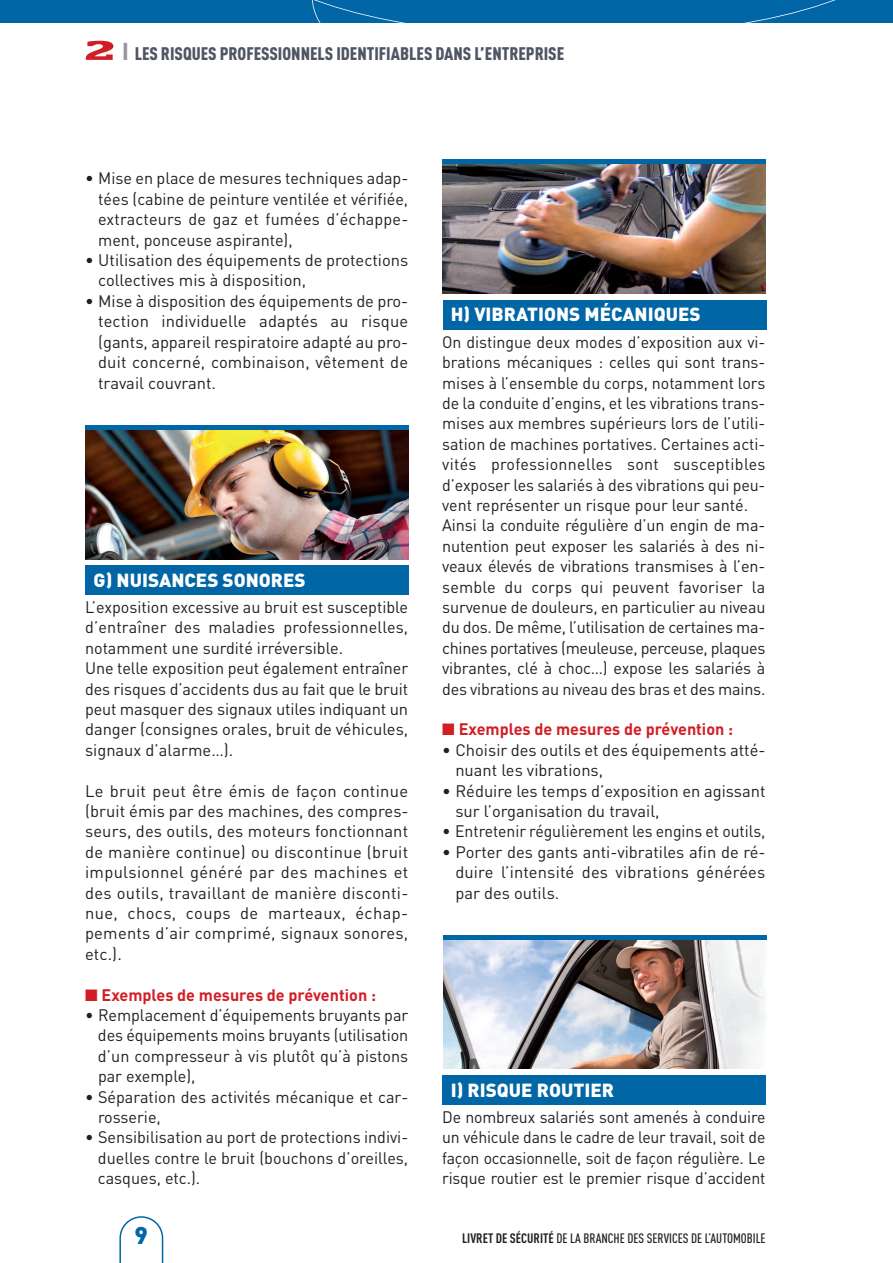
<style>
.page{position:relative;width:893px;height:1263px;background:#fff}
.page>*{position:absolute;margin:0;border:0;box-sizing:border-box;transform-origin:0 0}
.t1{font:900 24px "DIN";color:#0166a5}
.t2{font:900 18.75px "DIN";color:#fff}
.t3{font:900 18px "DIN Cond";color:#4f5663}
.t4{font:16.5px/20.4px "DIN";color:#231f20;text-align:justify}
.t5{font:16.5px/20.4px "DIN";color:#231f20;text-align:justify;scale:.96 1}
.t6{font:700 16.5px "DIN";color:#d11e24}
.t7{font:500 13.5px "DIN Cond";color:#231f20}
.s1{font-family:"Stag";font-weight:600;font-size:27px;color:#d11e24}
.s2{font-size:24px;color:#97959f}
.s3{font-weight:700}
</style>
<div class="page">
<div style="left:442px;top:1075px;width:323px;height:30px;background:#0166a5"></div>
<div style="left:85px;top:566px;width:323px;height:29px;background:#0166a5"></div>
<div style="left:443px;top:300px;width:323px;height:29px;background:#0166a5"></div>
<div style="left:0;top:0;width:893px;height:23px;background:#0166a5"></div>
<svg style="left:312px;top:0;width:524px;height:23px"></svg>
<svg style="left:119px;top:1216px;width:44px;height:47px"></svg>
<img style="left:85px;top:430px;width:323px;height:129px">
<div style="left:85px;top:425px;width:323px;height:5px;background:#0166a5"></div>
<img style="left:442px;top:164px;width:323px;height:130px">
<hr style="left:442px;top:160px;width:323px;height:4px;background:#0166a5">
<img style="left:443px;top:939px;width:323px;height:130px">
<hr style="left:443px;top:935px;width:323px;height:4px;background:#0166a5">
<p class="t3" style="left:85px;top:47px;width:481px"><span class="s1">2</span> <span class="s2">I</span> LES RISQUES PROFESSIONNELS IDENTIFIABLES DANS L’ENTREPRISE</p>
<p class="t4" style="left:98px;top:169px;width:312px;text-indent:-13px">• Mise en place de mesures techniques adap&shy;tées (cabine de peinture ventilée et vérifiée, extracteurs de gaz et fumées d’échappe&shy;ment, ponceuse aspirante),</p>
<p class="t4" style="left:98px;top:250px;width:312px;text-indent:-13px">• Utilisation des équipements de protections collectives mis à disposition,</p>
<p class="t4" style="left:98px;top:291px;width:312px;text-indent:-13px">• Mise à disposition des équipements de pro&shy;tection individuelle adaptés au risque (gants, appareil respiratoire adapté au pro&shy;duit concerné, combinaison, vêtement de travail couvrant.</p>
<p class="t2" style="left:94px;top:569px;width:214px">G) NUISANCES SONORES</p>
<p class="t4" style="left:85px;top:597px;width:325px;text-align:left">L’exposition excessive au bruit est susceptible d’entraîner des maladies professionnelles, notamment une surdité irréversible.<br>Une telle exposition peut également entraîner des risques d’accidents dus au fait que le bruit peut masquer des signaux utiles indiquant un danger (consignes orales, bruit de véhicules, signaux d’alarme…).</p>
<p class="t4" style="left:85px;top:781px;width:325px">Le bruit peut être émis de façon continue (bruit émis par des machines, des compres&shy;seurs, des outils, des moteurs fonctionnant de manière continue) ou discontinue (bruit impulsionnel généré par des machines et des outils, travaillant de manière disconti&shy;nue, chocs, coups de marteaux, échap&shy;pements d’air comprimé, signaux sonores, etc.).</p>
<p class="t6" style="left:85px;top:985px;width:292px">■ Exemples de mesures de prévention :</p>
<p class="t4" style="left:98px;top:1005px;width:312px;text-indent:-13px">• Remplacement d’équipements bruyants par des équipements moins bruyants (utilisation d’un compresseur à vis plutôt qu’à pistons par exemple),</p>
<p class="t4" style="left:98px;top:1087px;width:312px;text-indent:-13px">• Séparation des activités mécanique et car&shy;rosserie,</p>
<p class="t4" style="left:98px;top:1127px;width:312px;text-indent:-13px">• Sensibilisation au port de protections indivi&shy;duelles contre le bruit (bouchons d’oreilles, casques, etc.).</p>
<h1 class="t1" style="left:134px;top:1222px;width:15px">9</h1>
<p class="t2" style="left:451px;top:304px;width:251px">H) VIBRATIONS MÉCANIQUES</p>
<p class="t4" style="left:442px;top:332px;width:325px;text-align:left">On distingue deux modes d’exposition aux vi&shy;brations mécaniques : celles qui sont trans&shy;mises à l’ensemble du corps, notamment lors de la conduite d’engins, et les vibrations trans&shy;mises aux membres supérieurs lors de l’utili&shy;sation de machines portatives. Certaines acti&shy;vités professionnelles sont susceptibles d’exposer les salariés à des vibrations qui peu&shy;vent représenter un risque pour leur santé.<br>Ainsi la conduite régulière d’un engin de ma&shy;nutention peut exposer les salariés à des ni&shy;veaux élevés de vibrations transmises à l’en&shy;semble du corps qui peuvent favoriser la survenue de douleurs, en particulier au niveau du dos. De même, l’utilisation de certaines ma&shy;chines portatives (meuleuse, perceuse, plaques vibrantes, clé à choc…) expose les salariés à des vibrations au niveau des bras et des mains.</p>
<p class="t6" style="left:442px;top:720px;width:292px">■ Exemples de mesures de prévention :</p>
<p class="t4" style="left:455px;top:740px;width:312px;text-indent:-13px">• Choisir des outils et des équipements atté&shy;nuant les vibrations,</p>
<p class="t4" style="left:455px;top:781px;width:312px;text-indent:-13px">• Réduire les temps d’exposition en agissant sur l’organisation du travail,</p>
<p class="t4" style="left:442px;top:821px;width:325px">• Entretenir régulièrement les engins et outils,</p>
<p class="t4" style="left:455px;top:842px;width:312px;text-indent:-13px">• Porter des gants anti-vibratiles afin de ré&shy;duire l’intensité des vibrations générées par des outils.</p>
<p class="t2" style="left:451px;top:1079px;width:165px">I) RISQUE ROUTIER</p>
<p class="t5" style="left:442px;top:1107px;width:338px">De nombreux salariés sont amenés à conduire un véhicule dans le cadre de leur travail, soit de façon occasionnelle, soit de façon régulière. Le risque routier est le premier risque d’accident</p>
<p class="t7" style="left:462px;top:1234px;width:305px"><span class="s3">LIVRET DE SÉCURITÉ</span> DE LA BRANCHE DES SERVICES DE L’AUTOMOBILE</p>
</div>
